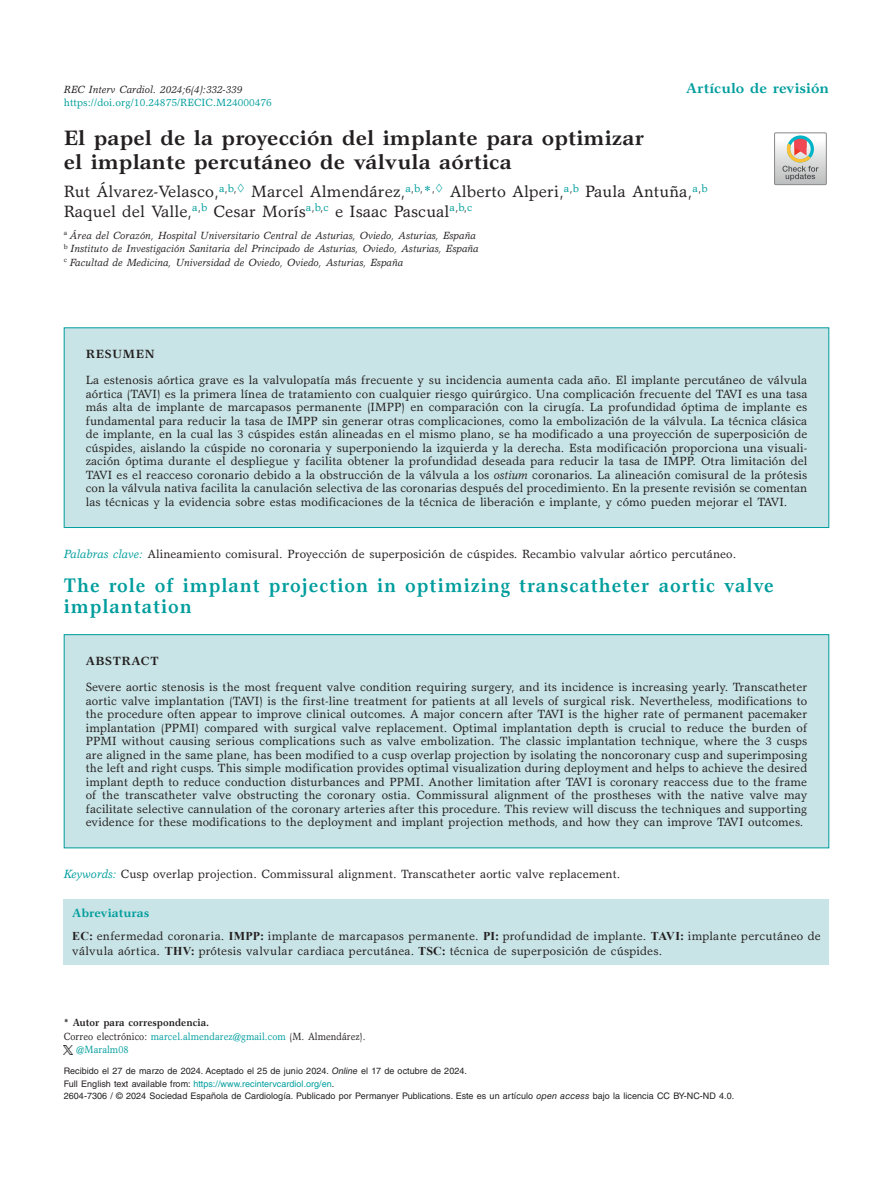
<style>
.page{position:relative;width:893px;height:1191px;background:#fff}
.page>*{position:absolute;margin:0;border:0;box-sizing:border-box;transform-origin:0 0}
.t1{font:700 21px/24px "Garth Graphic Std";letter-spacing:.005em;color:#231f20}
.t2{font:700 19.8px/21px "Garth Graphic Std";letter-spacing:.055em;color:#009d9d;scale:.91 1}
.t3{font:16.5px/19.5px "Garth Graphic Std";letter-spacing:.005em;color:#231f20}
.t4{font:700 14.25px "Garth Graphic Std";letter-spacing:.005em;color:#009d9d}
.t5{font:12px/13.5px "Garth Graphic Std";letter-spacing:.005em;color:#231f20;text-align:justify}
.t6{font:700 12px "Garth Graphic Std";letter-spacing:.055em;color:#231f20}
.t7{font:italic 10.5px/13.5px "Garth Graphic Std";letter-spacing:.005em;color:#231f20}
.t8{font:10.5px "Garth Graphic Std";letter-spacing:.005em;color:#231f20;scale:.9 1}
.t9{font:10.5px "Garth Graphic Std";letter-spacing:.005em;color:#009d9d}
.t10{font:700 10.5px "Garth Graphic Std";letter-spacing:.005em;color:#231f20;scale:.9 1}
.t11{font:10.5px "Garth Graphic Std";letter-spacing:.005em;color:#009d9d;scale:.9 1}
.t12{font:9px/13.5px "Helvetica LT Std";letter-spacing:.005em;color:#231f20}
.s1{color:#009d9d}
.s2{font-style:italic}
.s3{font-style:italic;color:#009d9d}
.s4{font-weight:700;color:#009d9d}
.s5{font-family:"Times New Roman";font-weight:700}
</style>
<div class="page">
<svg style="left:64px;top:1045px;width:8px;height:9px"></svg>
<div style="left:64px;top:328px;width:765px;height:199px;background:#c9e4e6"></div>
<div style="left:64px;top:327px;width:765px;height:201px;border:1px solid #009d9d"></div>
<svg style="left:774px;top:133px;width:52px;height:52px"></svg>
<div style="left:64px;top:634px;width:765px;height:214px;background:#c9e4e6"></div>
<div style="left:64px;top:634px;width:765px;height:214px;border:1px solid #009d9d"></div>
<div style="left:64px;top:899px;width:765px;height:66px;background:#c9e4e6"></div>
<p class="t7" style="left:64px;top:82px;width:180px">REC Interv Cardiol. 2024;6(4):332-339</p>
<p class="t9" style="left:64px;top:96px;width:210px">https://doi.org/10.24875/RECIC.M24000476</p>
<p class="t4" style="left:686px;top:79px;width:144px">Artículo de revisión</p>
<h1 class="t1" style="left:64px;top:126px;width:582px">El papel de la proyección del implante para optimizar el implante percutáneo de válvula aórtica</h1>
<h3 class="t3" style="left:64px;top:181px;width:645px">Rut Álvarez-Velasco,<sup>a</sup><sup>,</sup><sup>b</sup><sup>,</sup> Marcel Almendárez,<sup>a</sup><sup>,</sup><sup>b</sup><sup>,</sup><span class="s1">*</span><sup>,</sup> Alberto Alperi,<sup>a</sup><sup>,</sup><sup>b</sup> Paula Antuña,<sup>a</sup><sup>,</sup><sup>b<br></sup>Raquel del Valle,<sup>a</sup><sup>,</sup><sup>b</sup> Cesar Morís<sup>a</sup><sup>,</sup><sup>b</sup><sup>,</sup><sup>c</sup> e Isaac Pascual<sup>a</sup><sup>,</sup><sup>b</sup><sup>,</sup><sup>c</sup></h3>
<p class="t7" style="left:64px;top:228px;width:416px"><sup>a</sup> Área del Corazón, Hospital Universitario Central de Asturias, Oviedo, Asturias, España <sup>b</sup> Instituto de Investigación Sanitaria del Principado de Asturias, Oviedo, Asturias, España <sup>c</sup> Facultad de Medicina, Universidad de Oviedo, Oviedo, Asturias, España</p>
<p class="t6" style="left:86px;top:347px;width:70px">RESUMEN</p>
<p class="t5" style="left:86px;top:373px;width:723px">La estenosis aórtica grave es la valvulopatía más frecuente y su incidencia aumenta cada año. El implante percutáneo de válvula aórtica (TAVI) es la primera línea de tratamiento con cualquier riesgo quirúrgico. Una complicación frecuente del TAVI es una tasa más alta de implante de marcapasos permanente (IMPP) en comparación con la cirugía. La profundidad óptima de implante es fundamental para reducir la tasa de IMPP sin generar otras complicaciones, como la embolización de la válvula. La técnica clásica de implante, en la cual las 3 cúspides están alineadas en el mismo plano, se ha modificado a una proyección de superposición de cúspides, aislando la cúspide no coronaria y superponiendo la izquierda y la derecha. Esta modificación proporciona una visuali&shy;zación óptima durante el despliegue y facilita obtener la profundidad deseada para reducir la tasa de IMPP. Otra limitación del TAVI es el reacceso coronario debido a la obstrucción de la válvula a los <span class="s2">ostium</span> coronarios. La alineación comisural de la prótesis con la válvula nativa facilita la canulación selectiva de las coronarias después del procedimiento. En la presente revisión se comentan las técnicas y la evidencia sobre estas modificaciones de la técnica de liberación e implante, y cómo pueden mejorar el TAVI.</p>
<p class="t5" style="left:64px;top:547px;width:674px"><span class="s3">Palabras clave:</span> Alineamiento comisural. Proyección de superposición de cúspides. Recambio valvular aórtico percutáneo.</p>
<h2 class="t2" style="left:64px;top:574px;width:782px">The role of implant projection in optimizing transcatheter aortic valve implantation</h2>
<p class="t6" style="left:86px;top:653px;width:74px">ABSTRACT</p>
<p class="t5" style="left:86px;top:680px;width:723px">Severe aortic stenosis is the most frequent valve condition requiring surgery, and its incidence is increasing yearly. Transcatheter aortic valve implantation (TAVI) is the first-line treatment for patients at all levels of surgical risk. Nevertheless, modifications to the procedure often appear to improve clinical outcomes. A major concern after TAVI is the higher rate of permanent pacemaker implantation (PPMI) compared with surgical valve replacement. Optimal implantation depth is crucial to reduce the burden of PPMI without causing serious complications such as valve embolization. The classic implantation technique, where the 3 cusps are aligned in the same plane, has been modified to a cusp overlap projection by isolating the noncoronary cusp and superimposing the left and right cusps. This simple modification provides optimal visualization during deployment and helps to achieve the desired implant depth to reduce conduction disturbances and PPMI. Another limitation after TAVI is coronary reaccess due to the frame of the transcatheter valve obstructing the coronary ostia. Commissural alignment of the prostheses with the native valve may facilitate selective cannulation of the coronary arteries after this procedure. This review will discuss the techniques and supporting evidence for these modifications to the deployment and implant projection methods, and how they can improve TAVI outcomes.</p>
<p class="t5" style="left:64px;top:867px;width:558px"><span class="s3">Keywords:</span> Cusp overlap projection. Commissural alignment. Transcatheter aortic valve replacement.</p>
<p class="t5" style="left:72px;top:900px;width:750px;line-height:23.5px"><span class="s4">Abreviaturas<br></span><span class="s5">EC:</span> enfermedad coronaria. <span class="s5">IMPP:</span> implante de marcapasos permanente. <span class="s5">PI:</span> profundidad de implante. <span class="s5">TAVI:</span> implante percutáneo de</p>
<p class="t5" style="left:72px;top:944px;width:591px">válvula aórtica. <span class="s5">THV:</span> prótesis valvular cardiaca percutánea. <span class="s5">TSC:</span> técnica de superposición de cúspides.</p>
<p class="t10" style="left:64px;top:1016px;width:163px">* Autor para correspondencia.</p>
<p class="t8" style="left:64px;top:1029px;width:337px">Correo electrónico: <span class="s1">marcel.almendarez@gmail.com</span> (M. Almendárez).</p>
<p class="t11" style="left:76px;top:1043px;width:60px">@Maralm08</p>
<p class="t12" style="left:64px;top:1063px;width:405px">Recibido el 27 de marzo de 2024. Aceptado el 25 de junio 2024. <span class="s2">Online</span> el 17 de octubre de 2024.<br>Full English text available from: <span class="s1">https://www.recintervcardiol.org/en</span>.</p>
<p class="t12" style="left:64px;top:1089px;width:672px">2604-7306 / © 2024 Sociedad Española de Cardiología. Publicado por Permanyer Publications. Este es un artículo <span class="s2">open access</span> bajo la licencia CC BY-NC-ND 4.0.</p>
</div>
